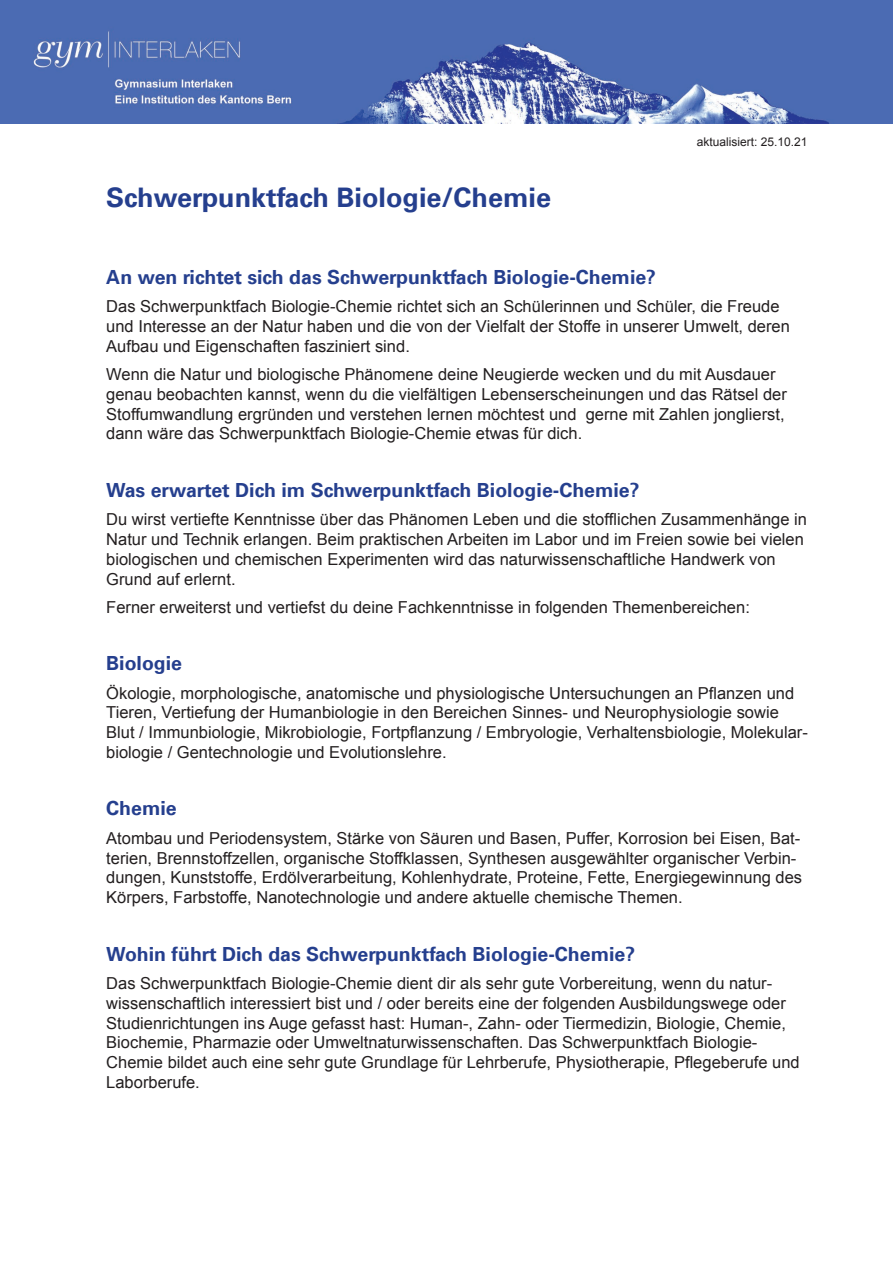
<style>
.page{position:relative;width:893px;height:1263px;background:#fff}
.page>*{position:absolute;margin:0;border:0;box-sizing:border-box;transform-origin:0 0}
.t1{font:700 27px "Univers LT";color:#253f8e}
.t2{font:700 19.5px "Univers LT";color:#253f8e}
.t3{font:16.5px/19.8px "Arial";color:#231f20}
.t4{font:12px "Arial";color:#231f20}
</style>
<div class="page">
<img style="left:0;top:0;width:893px;height:123px">
<h1 class="t1" style="left:106px;top:181px;width:446px">Schwerpunktfach Biologie/Chemie</h1>
<p class="t4" style="left:697px;top:134px;width:112px">aktualisiert: 25.10.21</p>
<p class="t2" style="left:106px;top:266px;width:551px">An wen richtet sich das Schwerpunktfach Biologie-Chemie?</p>
<p class="t3" style="left:106px;top:297px;width:685px">Das Schwerpunktfach Biologie-Chemie richtet sich an Schülerinnen und Schüler, die Freude und Interesse an der Natur haben und die von der Vielfalt der Stoffe in unserer Umwelt, deren<br>Aufbau und Eigenschaften fasziniert sind.</p>
<p class="t3" style="left:106px;top:365px;width:682px">Wenn die Natur und biologische Phänomene deine Neugierde wecken und du mit Ausdauer genau beobachten kannst, wenn du die vielfältigen Lebenserscheinungen und das Rätsel der Stoffumwandlung ergründen und verstehen lernen möchtest und gerne mit Zahlen jonglierst, dann wäre das Schwerpunktfach Biologie-Chemie etwas für dich.</p>
<p class="t2" style="left:106px;top:479px;width:535px">Was erwartet Dich im Schwerpunktfach Biologie-Chemie?</p>
<p class="t3" style="left:106px;top:510px;width:702px">Du wirst vertiefte Kenntnisse über das Phänomen Leben und die stofflichen Zusammenhänge in Natur und Technik erlangen. Beim praktischen Arbeiten im Labor und im Freien sowie bei vielen biologischen und chemischen Experimenten wird das naturwissenschaftliche Handwerk von Grund auf erlernt.</p>
<p class="t3" style="left:106px;top:597px;width:645px">Ferner erweiterst und vertiefst du deine Fachkenntnisse in folgenden Themenbereichen:</p>
<p class="t2" style="left:106px;top:652px;width:77px">Biologie</p>
<p class="t3" style="left:106px;top:683px;width:703px">Ökologie, morphologische, anatomische und physiologische Untersuchungen an Pflanzen und Tieren, Vertiefung der Humanbiologie in den Bereichen Sinnes- und Neurophysiologie sowie Blut / Immunbiologie, Mikrobiologie, Fortpflanzung / Embryologie, Verhaltensbiologie, Molekular&shy;biologie / Gentechnologie und Evolutionslehre.</p>
<p class="t2" style="left:106px;top:797px;width:72px">Chemie</p>
<p class="t3" style="left:106px;top:828px;width:697px">Atombau und Periodensystem, Stärke von Säuren und Basen, Puffer, Korrosion bei Eisen, Bat&shy;terien, Brennstoffzellen, organische Stoffklassen, Synthesen ausgewählter organischer Verbin&shy;dungen, Kunststoffe, Erdölverarbeitung, Kohlenhydrate, Proteine, Fette, Energiegewinnung des Körpers, Farbstoffe, Nanotechnologie und andere aktuelle chemische Themen.</p>
<p class="t2" style="left:106px;top:942px;width:530px">Wohin führt Dich das Schwerpunktfach Biologie-Chemie?</p>
<p class="t3" style="left:106px;top:973px;width:695px">Das Schwerpunktfach Biologie-Chemie dient dir als sehr gute Vorbereitung, wenn du natur&shy;wissenschaftlich interessiert bist und / oder bereits eine der folgenden Ausbildungswege oder Studienrichtungen ins Auge gefasst hast: Human-, Zahn- oder Tiermedizin, Biologie, Chemie, Biochemie, Pharmazie oder Umweltnaturwissenschaften. Das Schwerpunktfach Biologie-Chemie bildet auch eine sehr gute Grundlage für Lehrberufe, Physiotherapie, Pflegeberufe und Laborberufe.</p>
</div>
